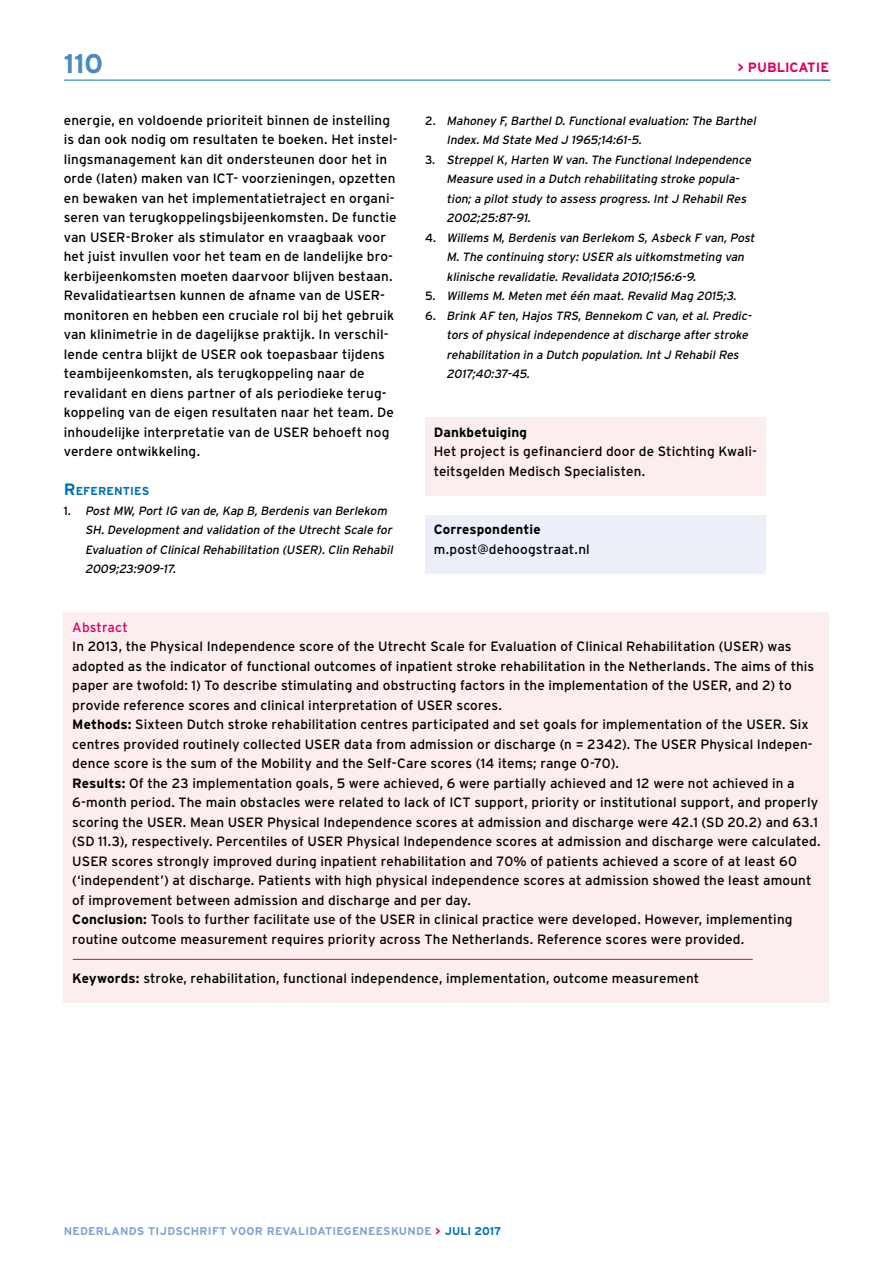
<style>
.page{position:relative;width:893px;height:1263px;background:#fff}
.page>*{position:absolute;margin:0;border:0;box-sizing:border-box;transform-origin:0 0}
.t1{font:700 27px "Interstate";color:#4b87c2}
.t2{font:13.5px/19.5px "Interstate";letter-spacing:.01em;color:#000}
.t3{font:700 13.5px "Interstate";color:#de005e}
.t4{font:italic 12px/19.5px "Interstate";color:#000}
.t5{font:700 11.55px "Interstate";letter-spacing:.005em;color:#006fb4}
.t6{font:700 11.25px "Interstate";letter-spacing:.025em;color:#81a3d1}
.t7{font:700 11.25px "Interstate";color:#006fb4}
.s1{font-size:16.5px}
.s2{font-style:normal}
.s3{font-weight:700}
.s4{color:#de005e}
</style>
<div class="page">
<hr style="left:64px;top:80px;width:767px;height:1px;background:#006fb4">
<div style="left:425px;top:417px;width:340px;height:78px;background:#fcedef"></div>
<div style="left:425px;top:515px;width:340px;height:58px;background:#eceff7"></div>
<div style="left:64px;top:612px;width:765px;height:390px;background:#fcedef"></div>
<hr style="left:73px;top:959px;width:680px;height:1px;background:#de005e">
<p class="t1" style="left:64px;top:48px;width:41px">110</p>
<p class="t2" style="left:64px;top:110px;width:335px">energie, en voldoende prioriteit binnen de instelling is dan ook nodig om resultaten te boeken. Het instel&shy;lingsmanagement kan dit ondersteunen door het in orde (laten) maken van ICT- voorzieningen, opzetten en bewaken van het implementatietraject en organi&shy;seren van terugkoppelingsbijeenkomsten. De functie van USER-Broker als stimulator en vraagbaak voor het juist invullen voor het team en de landelijke bro&shy;kerbijeenkomsten moeten daarvoor blijven bestaan.<br>Revalidatieartsen kunnen de afname van de USER&shy;monitoren en hebben een cruciale rol bij het gebruik van klinimetrie in de dagelijkse praktijk. In verschil&shy;lende centra blijkt de USER ook toepasbaar tijdens teambijeenkomsten, als terugkoppeling naar de revalidant en diens partner of als periodieke terug&shy;koppeling van de eigen resultaten naar het team. De inhoudelijke interpretatie van de USER behoeft nog verdere ontwikkeling.</p>
<p class="t5" style="left:64px;top:485px;width:87px"><span class="s1">R</span> EFERENTIES</p>
<p class="t4" style="left:85px;top:501px;width:312px;text-indent:-21px"><span class="s2">1 .</span> Post MW, Port IG van de, Kap B, Berdenis van Berlekom SH. Development and validation of the Utrecht Scale for Evaluation of Clinical Rehabilitation (USER). Clin Rehabil 2009;23:909-17.</p>
<p class="t3" style="left:738px;top:59px;width:93px">&gt; PUBLICATIE</p>
<p class="t4" style="left:425px;top:111px;width:334px"><span class="s2">2 .</span> Mahoney F, Barthel D. Functional evaluation: The Barthel</p>
<p class="t4" style="left:446px;top:130px;width:199px">Index. Md State Med J 1965;14:61-5.</p>
<p class="t4" style="left:425px;top:150px;width:330px"><span class="s2">3 .</span> Streppel K, Harten W van. The Functional Independence</p>
<p class="t4" style="left:446px;top:169px;width:297px">Measure used in a Dutch rehabilitating stroke popula-</p>
<p class="t4" style="left:446px;top:189px;width:304px">tion; a pilot study to assess progress. Int J Rehabil Res</p>
<p class="t4" style="left:446px;top:208px;width:88px">2002;25:87-91.</p>
<p class="t4" style="left:425px;top:228px;width:333px"><span class="s2">4 .</span> Willems M, Berdenis van Berlekom S, Asbeck F van, Post</p>
<p class="t4" style="left:446px;top:247px;width:301px">M. The continuing story: USER als uitkomstmeting van</p>
<p class="t4" style="left:446px;top:267px;width:253px">klinische revalidatie. Revalidata 2010;156:6-9.</p>
<p class="t4" style="left:425px;top:286px;width:315px"><span class="s2">5 .</span> Willems M. Meten met één maat. Revalid Mag 2015;3.</p>
<p class="t4" style="left:425px;top:306px;width:330px"><span class="s2">6 .</span> Brink AF ten, Hajos TRS, Bennekom C van, et al. Predic-</p>
<p class="t4" style="left:446px;top:325px;width:306px">tors of physical independence at discharge after stroke</p>
<p class="t4" style="left:446px;top:345px;width:296px">rehabilitation in a Dutch population. Int J Rehabil Res</p>
<p class="t4" style="left:446px;top:364px;width:87px">2017;40:37-45.</p>
<p class="t2" style="left:434px;top:422px;width:325px"><span class="s3">Dankbetuiging<br></span>Het project is gefinancierd door de Stichting Kwali&shy;teitsgelden Medisch Specialisten.</p>
<p class="t2" style="left:434px;top:520px;width:158px"><span class="s3">Correspondentie </span>m.post@dehoogstraat.nl</p>
<p class="t2" style="left:72px;top:617px;width:750px"><span class="s4">Abstract<br></span>In 2013, the Physical Independence score of the Utrecht Scale for Evaluation of Clinical Rehabilitation (USER) was adopted as the indicator of functional outcomes of inpatient stroke rehabilitation in the Netherlands. The aims of this paper are twofold: 1) To describe stimulating and obstructing factors in the implementation of the USER, and 2) to provide reference scores and clinical interpretation of USER scores.<br><span class="s3">Methods:</span> Sixteen Dutch stroke rehabilitation centres participated and set goals for implementation of the USER. Six centres provided routinely collected USER data from admission or discharge (n = 2342). The USER Physical Indepen&shy;dence score is the sum of the Mobility and the Self-Care scores (14 items; range 0-70).<br><span class="s3">Results:</span> Of the 23 implementation goals, 5 were achieved, 6 were partially achieved and 12 were not achieved in a 6-month period. The main obstacles were related to lack of ICT support, priority or institutional support, and properly scoring the USER. Mean USER Physical Independence scores at admission and discharge were 42.1 (SD 20.2) and 63.1 (SD 11.3), respectively. Percentiles of USER Physical Independence scores at admission and discharge were calculated.<br>USER scores strongly improved during inpatient rehabilitation and 70% of patients achieved a score of at least 60 (‘independent’) at discharge. Patients with high physical independence scores at admission showed the least amount of improvement between admission and discharge and per day.<br><span class="s3">Conclusion:</span> Tools to further facilitate use of the USER in clinical practice were developed. However, implementing routine outcome measurement requires priority across The Netherlands. Reference scores were provided.</p>
<p class="t2" style="left:72px;top:968px;width:629px"><span class="s3">Keywords:</span> stroke, rehabilitation, functional independence, implementation, outcome measurement</p>
<p class="t6" style="left:64px;top:1225px;width:18px">Neder</p>
<p class="t6" style="left:104px;top:1225px;width:17px">land</p>
<p class="t6" style="left:137px;top:1225px;width:54px">s Tijdschri</p>
<p class="t6" style="left:212px;top:1225px;width:28px">ft voor</p>
<p class="t6" style="left:267px;top:1225px;width:17px">Reva</p>
<p class="t6" style="left:298px;top:1225px;width:15px">lidatie</p>
<p class="t6" style="left:344px;top:1225px;width:17px">genee</p>
<p class="t6" style="left:383px;top:1225px;width:25px">skunde</p>
<p class="t7" style="left:436px;top:1225px;width:67px"><span class="s4">&gt;</span> ju li 2017</p>
</div>
